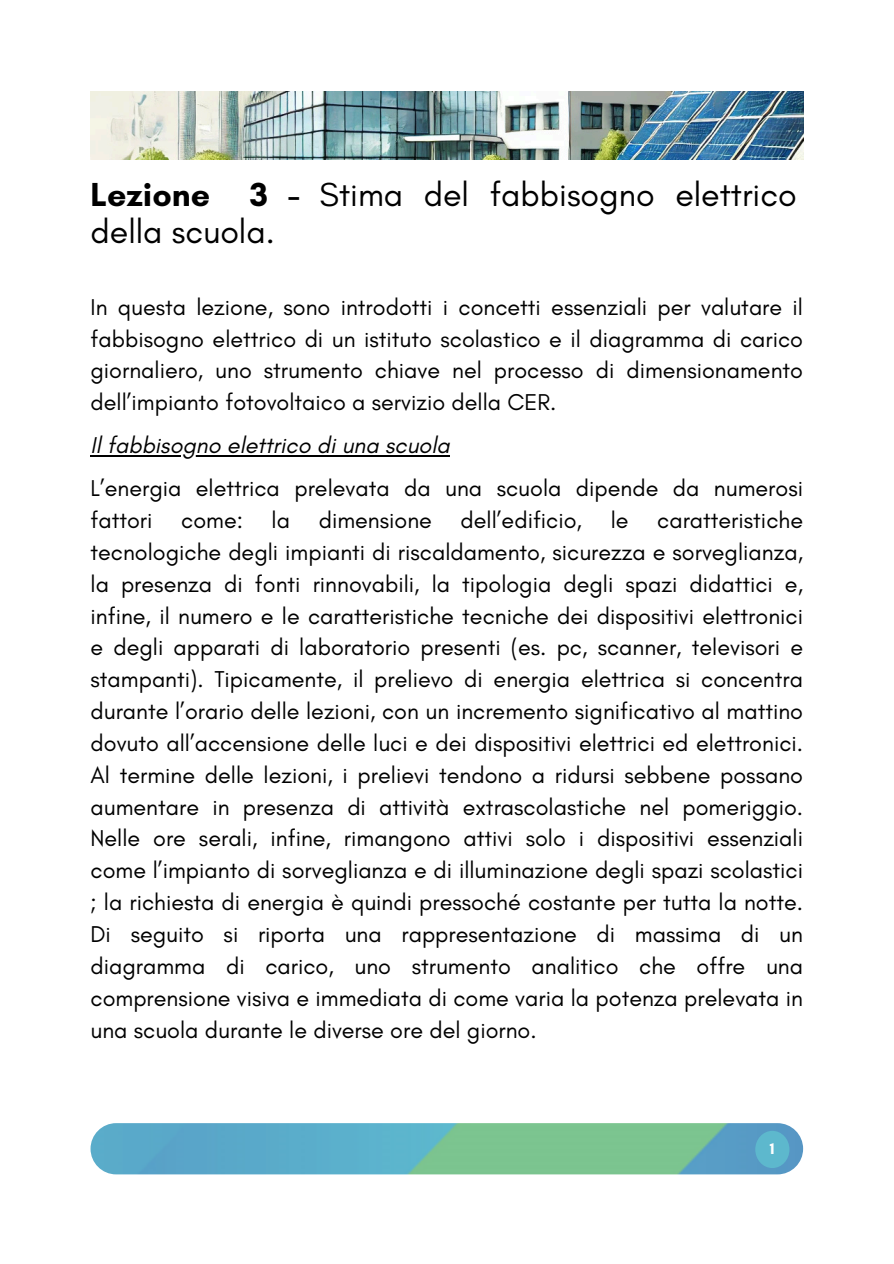
<style>
.page{position:relative;width:894px;height:1264px;background:#fff}
.page>*{position:absolute;margin:0;border:0;box-sizing:border-box;transform-origin:0 0}
.t1{font:33.9px/37.2px "Glacial Indifference";color:#000}
.t2{font:23.4px/31.8px "Glacial Indifference";color:#000;text-align:justify}
.t3{font:italic 23.4px "Glacial Indifference";color:#000}
.t4{font:700 16.05px "Glacial Indifference";color:#fff}
.s1{font-weight:700}
</style>
<div class="page">
<img style="left:90px;top:91px;width:713px;height:69px">
<img style="left:90px;top:1123px;width:712px;height:51px;border-radius:26px">
<div style="left:755px;top:1130px;width:34px;height:38px;background:#5db8cd;border-radius:50%"></div>
<hr style="left:90px;top:455px;width:359px;height:1px;background:#000">
<p class="t1" style="left:90px;top:176px;width:707px"><span class="s1">Lezione 3 -</span> Stima del fabbisogno elettrico della scuola.</p>
<p class="t2" style="left:90px;top:291px;width:713px">In questa lezione, sono introdotti i concetti essenziali per valutare il fabbisogno elettrico di un istituto scolastico e il diagramma di carico giornaliero, uno strumento chiave nel processo di dimensionamento dell’impianto fotovoltaico a servizio della CER.</p>
<p class="t3" style="left:90px;top:431px;width:361px">Il fabbisogno elettrico di una scuola</p>
<p class="t2" style="left:90px;top:472px;width:713px">L’energia elettrica prelevata da una scuola dipende da numerosi fattori come: la dimensione dell’edificio, le caratteristiche tecnologiche degli impianti di riscaldamento, sicurezza e sorveglianza, la presenza di fonti rinnovabili, la tipologia degli spazi didattici e, infine, il numero e le caratteristiche tecniche dei dispositivi elettronici e degli apparati di laboratorio presenti (es. pc, scanner, televisori e stampanti). Tipicamente, il prelievo di energia elettrica si concentra durante l’orario delle lezioni, con un incremento significativo al mattino dovuto all’accensione delle luci e dei dispositivi elettrici ed elettronici.<br>Al termine delle lezioni, i prelievi tendono a ridursi sebbene possano aumentare in presenza di attività extrascolastiche nel pomeriggio.<br>Nelle ore serali, infine, rimangono attivi solo i dispositivi essenziali come l’impianto di sorveglianza e di illuminazione degli spazi scolastici ; la richiesta di energia è quindi pressoché costante per tutta la notte.<br>Di seguito si riporta una rappresentazione di massima di un diagramma di carico, uno strumento analitico che offre una comprensione visiva e immediata di come varia la potenza prelevata in una scuola durante le diverse ore del giorno.</p>
<h1 class="t4" style="left:769px;top:1138px;width:6px">1</h1>
</div>
